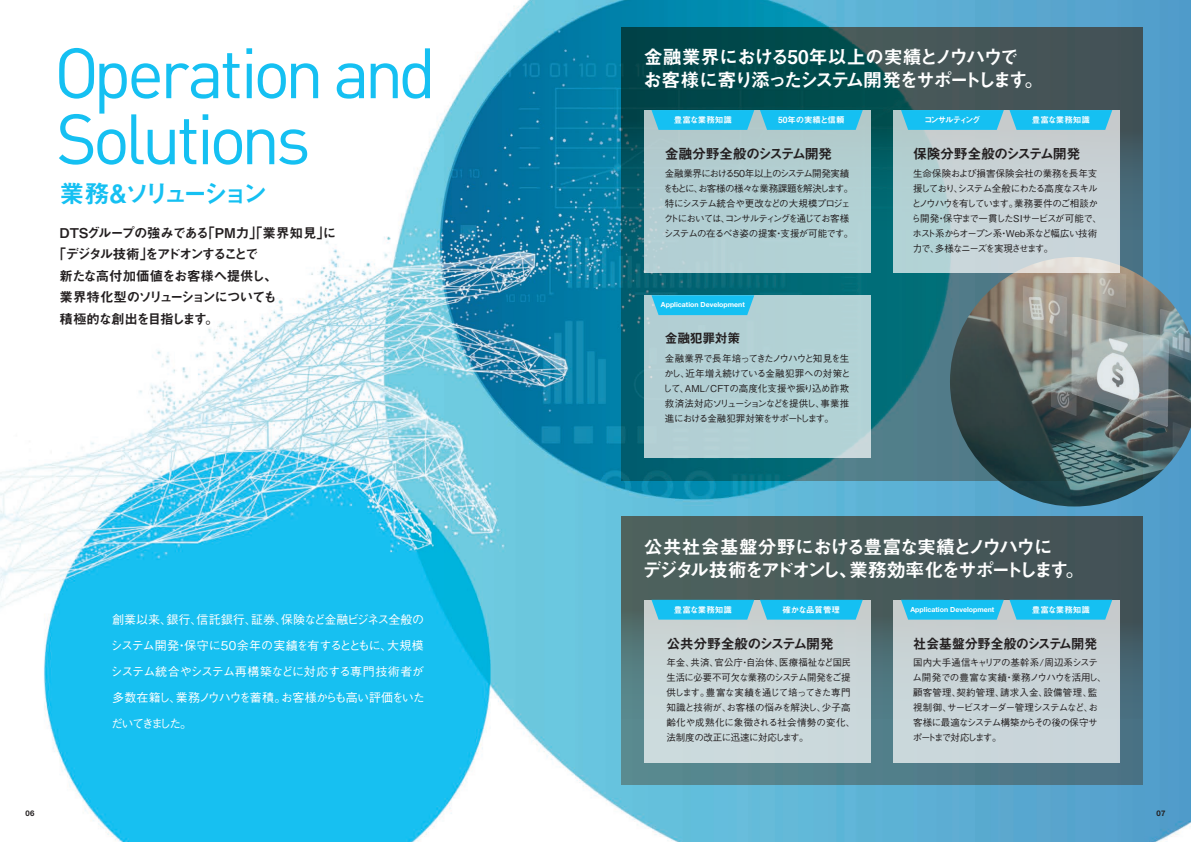
<style>
.page{position:relative;width:1191px;height:842px;background:#fff}
.page>*{position:absolute;margin:0;border:0;box-sizing:border-box;transform-origin:0 0}
.t1{font:70px/66px "DIN";letter-spacing:-.06em;color:#15c0f2}
.t2{font:25px "Midashi Go Pro MB31";letter-spacing:-.215em;color:#15c0f2}
.t3{font:19px/23px "Midashi Go Pro MB31";letter-spacing:-.095em;color:#fff}
.t4{font:14px "Midashi Go Pro MB31";letter-spacing:-.03em;color:#231f20}
.t5{font:14px "Midashi Go Pro MB31";letter-spacing:-.03em;color:#231f20;scale:.95 1}
.t6{font:13.5px/21.5px "Midashi Go Pro MB31";letter-spacing:-.095em;color:#231f20}
.t7{font:13px "Midashi Go Pro MB31";letter-spacing:-.03em;color:#231f20}
.t8{font:500 12px/26px "Gothic BBB Pro";letter-spacing:-.065em;color:#fff;text-align:justify}
.t9{font:500 9.5px/15px "Gothic BBB Pro";letter-spacing:-.09em;color:#231f20}
.t10{font:500 9.5px/15px "Gothic BBB Pro";letter-spacing:-.065em;color:#231f20}
.t11{font:500 9.5px/15px "Gothic BBB Pro";letter-spacing:-.025em;color:#231f20}
.t12{font:8.5px "Midashi Go Pro MB31";color:#fff}
.t13{font:8.5px "Midashi Go Pro MB31";letter-spacing:-.185em;color:#fff}
.t14{font:700 7.8px "Helvetica Neue LT Std";color:#231f20}
.t15{font:700 7px "Helvetica Neue LT Std";color:#fff}
</style>
<div class="page">
<img style="left:0;top:0;width:1191px;height:842px">
<div style="left:621px;top:517px;width:521px;height:268px;background:linear-gradient(to right,#5a8b90,#4b7284)"></div>
<svg style="left:621px;top:229px;width:521px;height:251px;background:#1b6f7c"></svg>
<svg style="left:621px;top:27px;width:521px;height:202px;background:#225154"></svg>
<svg style="left:621px;top:517px;width:521px;height:202px;background:#495d5e"></svg>
<div style="left:643px;top:295px;width:227px;height:163px;background:#b2d1d5"></div>
<svg style="left:651px;top:295px;width:103px;height:20px;background:#22c1ef"></svg>
<div style="left:893px;top:600px;width:227px;height:162px;background:#c9d4d8"></div>
<div style="left:643px;top:600px;width:227px;height:162px;background:#cbd8da"></div>
<svg style="left:651px;top:600px;width:103px;height:20px;background:#24c1ee"></svg>
<svg style="left:760px;top:600px;width:102px;height:20px;background:#23c1ef"></svg>
<svg style="left:1009px;top:600px;width:103px;height:20px;background:#24c0ee"></svg>
<svg style="left:901px;top:600px;width:102px;height:20px;background:#23c0ee"></svg>
<img style="left:950px;top:257px;width:241px;height:249px">
<div style="left:643px;top:110px;width:227px;height:163px;background:#b2cfd3"></div>
<svg style="left:760px;top:110px;width:102px;height:20px;background:#1fc0ef"></svg>
<svg style="left:651px;top:110px;width:103px;height:20px;background:#21c0ee"></svg>
<svg style="left:893px;top:110px;width:227px;height:163px;background:#c4d2d5"></svg>
<svg style="left:1009px;top:110px;width:103px;height:20px;background:#22c0ef"></svg>
<svg style="left:901px;top:110px;width:102px;height:20px;background:#20c0ef"></svg>
<h1 class="t1" style="left:54px;top:39px;width:384px">Operation and<br>Solutions</h1>
<h2 class="t2" style="left:60px;top:173px;width:210px">業務&amp;ソリューション</h2>
<h3 class="t6" style="left:60px;top:220px;width:278px">DTSグループの強みである｢PM力｣｢業界知見｣に｢デジタル技術｣をアドオンすることで<br>新たな高付加価値をお客様へ提供し、<br>業界特化型のソリューションについても<br>積極的な創出を目指します。</h3>
<p class="t8" style="left:110px;top:605px;width:316px">創業以来、銀行、信託銀行、証券、保険など金融ビジネス全般のシステム開発・保守に50余年の実績を有するとともに、大規模システム統合やシステム再構築などに対応する専門技術者が多数在籍し、業務ノウハウを蓄積。お客様からも高い評価をいただいてきました。</p>
<h3 class="t3" style="left:643px;top:43px;width:402px">金融業界における50年以上の実績とノウハウで<br>お客様に寄り添ったシステム開発をサポートします。</h3>
<p class="t12" style="left:674px;top:113px;width:59px">豊富な業務知識</p>
<p class="t12" style="left:778px;top:113px;width:68px">50年の実績と信頼</p>
<h3 class="t4" style="left:665px;top:143px;width:169px">金融分野全般のシステム開発</h3>
<p class="t9" style="left:663px;top:164px;width:191px">金融業界における50年以上のシステム開発実績をもとに、お客様の様々な業務課題を解決します。特にシステム統合や更改などの大規模プロジェクトにおいては、コンサルティングを通じてお客様システムの在るべき姿の提案・支援が可能です。</p>
<p class="t15" style="left:661px;top:300px;width:85px">Application Development</p>
<h3 class="t7" style="left:665px;top:328px;width:77px">金融犯罪対策</h3>
<p class="t10" style="left:663px;top:350px;width:189px">金融業界で長年培ってきたノウハウと知見を生かし、近年増え続けている金融犯罪への対策として、AML/CFTの高度化支援や振り込め詐欺救済法対応ソリューションなどを提供し、事業推進における金融犯罪対策をサポートします。</p>
<p class="t13" style="left:924px;top:113px;width:58px">コンサルティング</p>
<p class="t12" style="left:1032px;top:113px;width:59px">豊富な業務知識</p>
<h3 class="t4" style="left:913px;top:143px;width:169px">保険分野全般のシステム開発</h3>
<p class="t9" style="left:911px;top:164px;width:192px">生命保険および損害保険会社の業務を長年支援しており、システム全般にわたる高度なスキルとノウハウを有しています。業務要件のご相談から開発・保守まで一貫したSIサービスが可能で、ホスト系からオープン系・Web系など幅広い技術力で、多様なニーズを実現させます。</p>
<h3 class="t3" style="left:642px;top:533px;width:443px">公共社会基盤分野における豊富な実績とノウハウに<br>デジタル技術をアドオンし、業務効率化をサポートします。</h3>
<p class="t12" style="left:674px;top:603px;width:59px">豊富な業務知識</p>
<p class="t12" style="left:782px;top:603px;width:59px">確かな品質管理</p>
<p class="t15" style="left:910px;top:605px;width:85px">Application Development</p>
<p class="t12" style="left:1032px;top:603px;width:59px">豊富な業務知識</p>
<h3 class="t4" style="left:666px;top:632px;width:169px">公共分野全般のシステム開発</h3>
<p class="t11" style="left:666px;top:654px;width:190px">年金、共済、官公庁・自治体、医療福祉など国民生活に必要不可欠な業務のシステム開発をご提供します。豊富な実績を通じて培ってきた専門知識と技術が、お客様の悩みを解決し、少子高齢化や成熟化に象徴される社会情勢の変化、法制度の改正に迅速に対応します。</p>
<h3 class="t5" style="left:913px;top:632px;width:196px">社会基盤分野全般のシステム開発</h3>
<p class="t10" style="left:912px;top:654px;width:195px">国内大手通信キャリアの基幹系/周辺系システム開発での豊富な実績・業務ノウハウを活用し、顧客管理、契約管理、請求入金、設備管理、監視制御、サービスオーダー管理システムなど、お客様に最適なシステム構築からその後の保守サポートまで対応します。</p>
<p class="t14" style="left:26px;top:809px;width:11px">06</p>
<p class="t14" style="left:1156px;top:809px;width:11px">07</p>
</div>
